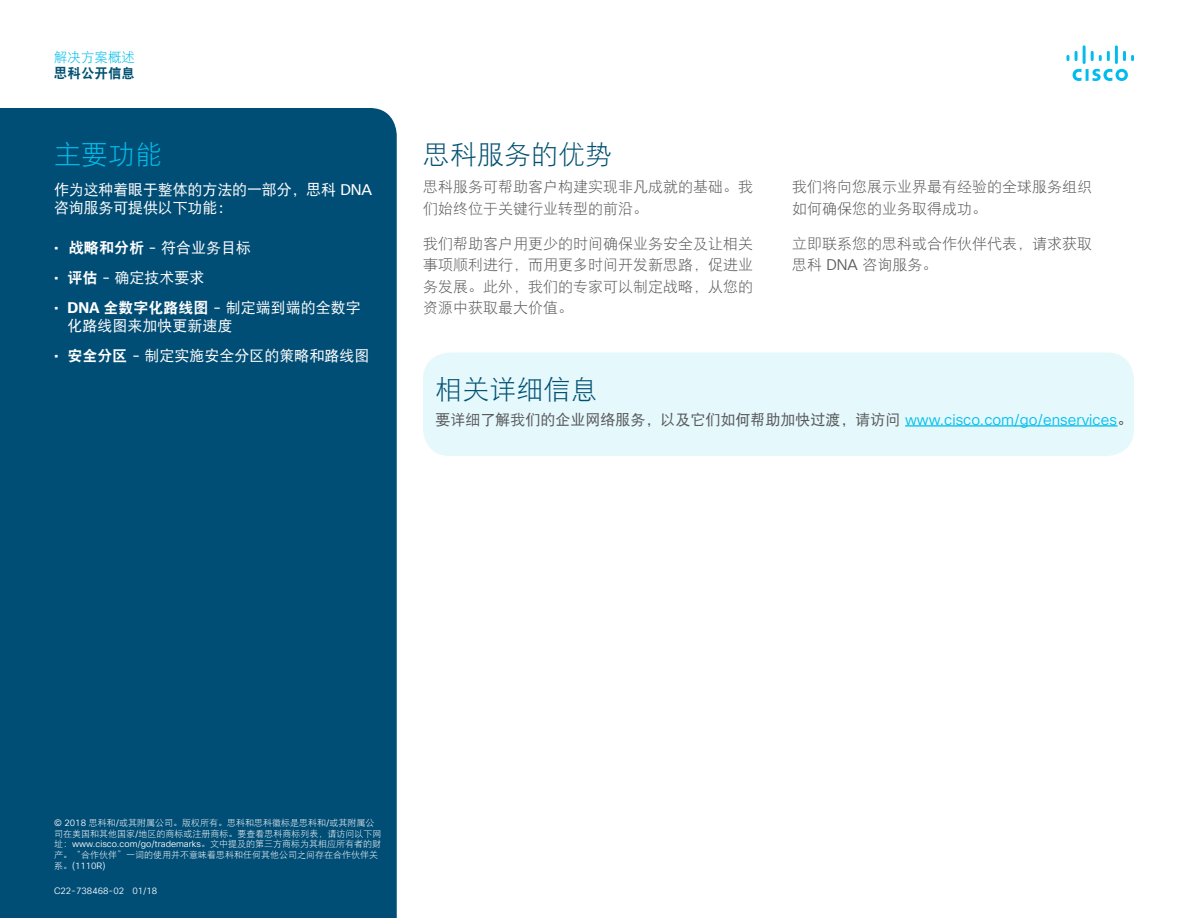
<style>
.page{position:relative;width:1188px;height:918px;background:#fff}
.page>*{position:absolute;margin:0;border:0;box-sizing:border-box;transform-origin:0 0}
.Paragraph_Style1{font:27px "DF Hei W3";color:#005072}
.Paragraph_Style14{font:27px "DF Hei W3";color:#005072}
.Paragraph_Style11{font:27px "DF Hei W3";color:#01beeb}
.Paragraph_Style1-2{font:15px/21.6px "DF Hei W3";color:#57585a;text-align:justify}
.Paragraph_Style3{font:15px/21.5px "DF Hei W3";color:#57585a}
.Paragraph_Style1-3{font:15px "DF Hei W5";color:#57585a}
.Paragraph_Style27{font:15px/18px "DF Hei W5";color:#fff}
.Paragraph_Style25{font:15px/18px "DF Hei W5";letter-spacing:-.01em;color:#fff}
.Paragraph_Style28{font:15px "DF Hei W5";color:#fff}
.Paragraph_Style11-2{font:15px "DF Hei W5";color:#fff}
.t1{font:13.5px "DF Hei W3";color:#01beeb}
.t2{font:13.5px "DF Hei W9";color:#005072}
.Paragraph_Style1-4{font:9px/10.6px "DF Hei W3";color:#fff}
.Paragraph_Style1-5{font:9px "Cisco Sans TT Light";color:#fff}
.s1{font-family:"Cisco Sans TT"}
.s2{font-family:"DF Hei W9"}
.s3{font-family:"Cisco Sans TT";font-weight:700}
.s4{font-family:"Cisco Sans TT Light"}
.s5{font-family:"Cisco Sans TT Light";color:#01beeb}
</style>
<div class="page">
<svg style="left:1067px;top:45px;width:67px;height:36px"></svg>
<div style="left:423px;top:352px;width:711px;height:104px;background:#e5f8fc"></div>
<div style="left:0;top:108px;width:397px;height:810px;background:#004d75"></div>
<hr style="left:905px;top:425px;width:213px;height:2px;background:#01beeb">
<h3 class="t1" style="left:54px;top:50px;width:82px">解决方案概述</h3>
<h3 class="t2" style="left:54px;top:67px;width:82px">思科公开信息</h3>
<p class="Paragraph_Style11" style="left:54px;top:140px;width:109px">主要功能</p>
<p class="Paragraph_Style25" style="left:54px;top:181px;width:320px">作为这种着眼于整体的方法的一部分，思科 <span class="s1">DNA</span>咨询服务可提供以下功能：</p>
<p class="Paragraph_Style11-2" style="left:54px;top:240px;width:199px"><span class="s1">•</span> <span class="s2">战略和分析</span> <span class="s1">-</span> 符合业务目标</p>
<p class="Paragraph_Style27" style="left:54px;top:268px;width:152px"><span class="s1">•</span> <span class="s2">评估</span> <span class="s1">-</span> 确定技术要求</p>
<p class="Paragraph_Style27" style="left:68px;top:298px;width:295px;text-indent:-14px"><span class="s1">•</span> <span class="s3">DNA</span> <span class="s2">全数字化路线图</span> <span class="s1">-</span> 制定端到端的全数字化路线图来加快更新速度</p>
<p class="Paragraph_Style28" style="left:54px;top:348px;width:317px"><span class="s1">•</span> <span class="s2">安全分区</span> <span class="s1">-</span> 制定实施安全分区的策略和路线图</p>
<p class="Paragraph_Style1" style="left:423px;top:140px;width:190px">思科服务的优势</p>
<p class="Paragraph_Style3" style="left:423px;top:176px;width:331px">思科服务可帮助客户构建实现非凡成就的基础。我们始终位于关键行业转型的前沿。</p>
<p class="Paragraph_Style1-2" style="left:423px;top:233px;width:331px">我们帮助客户用更少的时间确保业务安全及让相关事项顺利进行，而用更多时间开发新思路，促进业务发展。此外，我们的专家可以制定战略，从您的资源中获取最大价值。</p>
<p class="Paragraph_Style3" style="left:792px;top:176px;width:301px">我们将向您展示业界最有经验的全球服务组织如何确保您的业务取得成功。</p>
<p class="Paragraph_Style1-2" style="left:792px;top:233px;width:301px">立即联系您的思科或合作伙伴代表，请求获取思科 <span class="s4">DNA</span> 咨询服务。</p>
<p class="Paragraph_Style14" style="left:436px;top:376px;width:163px">相关详细信息</p>
<p class="Paragraph_Style1-3" style="left:436px;top:412px;width:698px">要详细了解我们的企业网络服务，以及它们如何帮助加快过渡，请访问 <span class="s5">www.cisco.com/go/enservices</span>。</p>
<p class="Paragraph_Style1-4" style="left:54px;top:818px;width:329px"><span class="s4">© 2018</span> 思科和<span class="s4">/</span>或其附属公司。版权所有。思科和思科徽标是思科和<span class="s4">/</span>或其附属公司在美国和其他国家<span class="s4">/</span>地区的商标或注册商标。要查看思科商标列表，请访问以下网址：<span class="s4">www.cisco.com/go/trademarks</span>。文中提及的第三方商标为其相应所有者的财产。“合作伙伴”一词的使用并不意味着思科和任何其他公司之间存在合作伙伴关系。<span class="s4">(1110R)</span></p>
<p class="Paragraph_Style1-5" style="left:54px;top:885px;width:105px">C22-738468-02 01/18</p>
</div>
